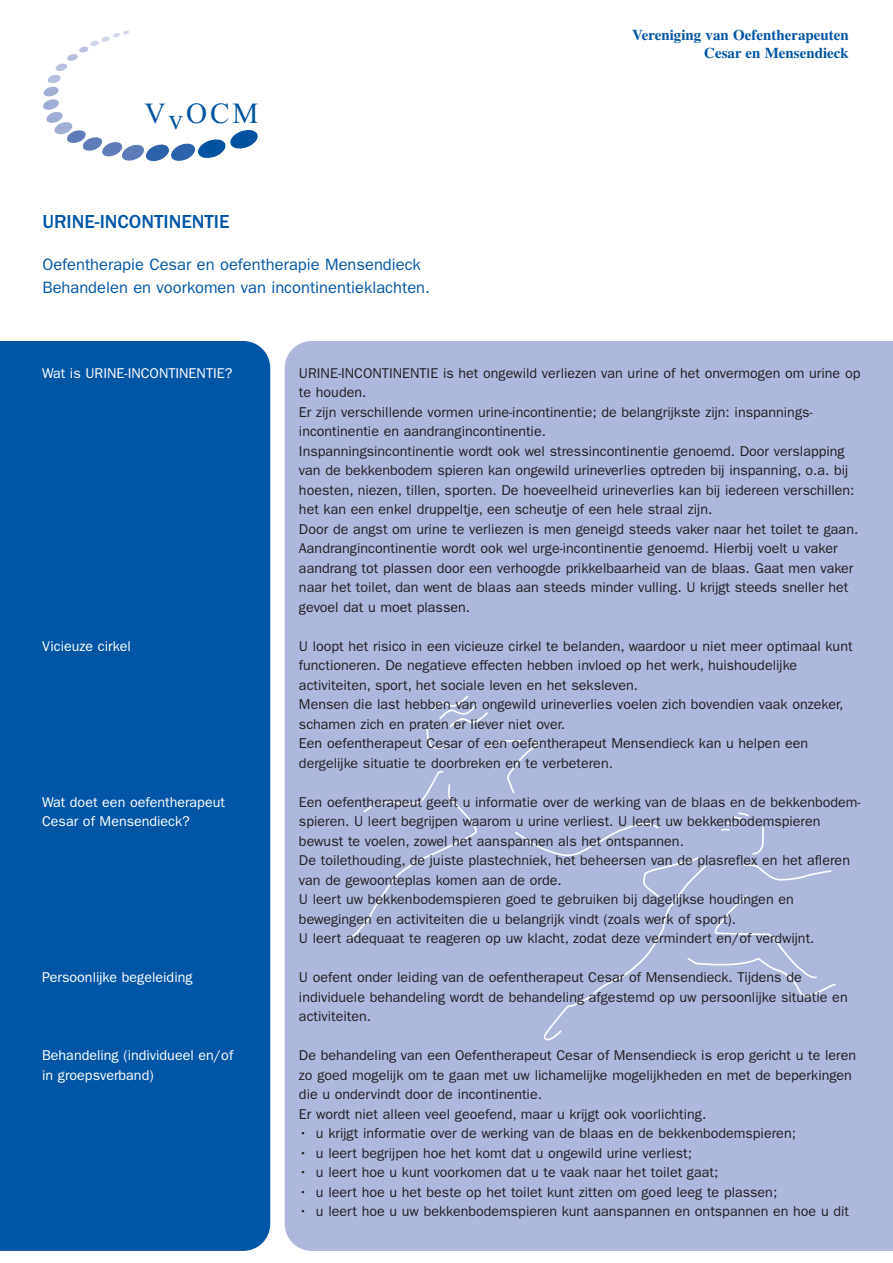
<style>
.page{position:relative;width:893px;height:1263px;background:#fff}
.page>*{position:absolute;margin:0;border:0;box-sizing:border-box;transform-origin:0 0}
.t1{font:29.25px "Times New Roman";letter-spacing:.1em;color:#0153a0}
.t2{font:500 19.5px "Franklin Gothic";color:#0155a5}
.t3{font:16.5px/22.5px "Franklin Gothic";color:#0155a5}
.t4{font:700 15px/18px "Times";color:#0155a5;text-align:right}
.t5{font:14.25px/19.5px "Franklin Gothic";color:#231f20}
.t6{font:14.25px/19.5px "Franklin Gothic";color:#fff}
</style>
<div class="page">
<div style="left:285px;top:341px;width:608px;height:910px;background:#aeb8dc"></div>
<div style="left:0;top:341px;width:270px;height:910px;background:#0155a5"></div>
<div style="left:348px;top:696px;width:488px;height:344px;background:#aeb8dc"></div>
<svg style="left:43px;top:31px;width:215px;height:131px"></svg>
<h1 class="t1" style="left:145px;top:102px;width:116px">VvOCM</h1>
<h2 class="t2" style="left:42px;top:215px;width:189px">URINE-INCONTINENTIE</h2>
<p class="t3" style="left:42px;top:255px;width:389px">Oefentherapie Cesar en oefentherapie Mensendieck<br>Behandelen en voorkomen van incontinentieklachten.</p>
<p class="t4" style="left:632px;top:28px;width:218px">Vereniging van Oefentherapeuten<br>Cesar en Mensendieck</p>
<p class="t6" style="left:42px;top:364px;width:192px">Wat is URINE-INCONTINENTIE?</p>
<p class="t6" style="left:42px;top:637px;width:90px">Vicieuze cirkel</p>
<p class="t6" style="left:42px;top:793px;width:184px">Wat doet een oefentherapeut<br>Cesar of Mensendieck?</p>
<p class="t6" style="left:42px;top:969px;width:152px">Persoonlijke begeleiding</p>
<p class="t6" style="left:42px;top:1047px;width:193px">Behandeling (individueel en/of in groepsverband)</p>
<p class="t5" style="left:299px;top:364px;width:563px">URINE-INCONTINENTIE is het ongewild verliezen van urine of het onvermogen om urine op te houden.<br>Er zijn verschillende vormen urine-incontinentie; de belangrijkste zijn: inspannings&shy;incontinentie en aandrangincontinentie.<br>Inspanningsincontinentie wordt ook wel stressincontinentie genoemd. Door verslapping van de bekkenbodem spieren kan ongewild urineverlies optreden bij inspanning, o.a. bij hoesten, niezen, tillen, sporten. De hoeveelheid urineverlies kan bij iedereen verschillen: het kan een enkel druppeltje, een scheutje of een hele straal zijn.<br>Door de angst om urine te verliezen is men geneigd steeds vaker naar het toilet te gaan.<br>Aandrangincontinentie wordt ook wel urge-incontinentie genoemd. Hierbij voelt u vaker aandrang tot plassen door een verhoogde prikkelbaarheid van de blaas. Gaat men vaker naar het toilet, dan went de blaas aan steeds minder vulling. U krijgt steeds sneller het gevoel dat u moet plassen.</p>
<p class="t5" style="left:299px;top:637px;width:555px">U loopt het risico in een vicieuze cirkel te belanden, waardoor u niet meer optimaal kunt functioneren. De negatieve effecten hebben invloed op het werk, huishoudelijke activiteiten, sport, het sociale leven en het seksleven.<br>Mensen die last hebben van ongewild urineverlies voelen zich bovendien vaak onzeker, schamen zich en praten er liever niet over.<br>Een oefentherapeut Cesar of een oefentherapeut Mensendieck kan u helpen een dergelijke situatie te doorbreken en te verbeteren.</p>
<p class="t5" style="left:299px;top:793px;width:563px">Een oefentherapeut geeft u informatie over de werking van de blaas en de bekkenbodem&shy;spieren. U leert begrijpen waarom u urine verliest. U leert uw bekkenbodemspieren bewust te voelen, zowel het aanspannen als het ontspannen.<br>De toilethouding, de juiste plastechniek, het beheersen van de plasreflex en het afleren van de gewoonteplas komen aan de orde.<br>U leert uw bekkenbodemspieren goed te gebruiken bij dagelijkse houdingen en bewegingen en activiteiten die u belangrijk vindt (zoals werk of sport).<br>U leert adequaat te reageren op uw klacht, zodat deze vermindert en/of verdwijnt.</p>
<p class="t5" style="left:299px;top:969px;width:550px">U oefent onder leiding van de oefentherapeut Cesar of Mensendieck. Tijdens de individuele behandeling wordt de behandeling afgestemd op uw persoonlijke situatie en activiteiten.</p>
<p class="t5" style="left:299px;top:1047px;width:559px">De behandeling van een Oefentherapeut Cesar of Mensendieck is erop gericht u te leren zo goed mogelijk om te gaan met uw lichamelijke mogelijkheden en met de beperkingen die u ondervindt door de incontinentie.<br>Er wordt niet alleen veel geoefend, maar u krijgt ook voorlichting.</p>
<p class="t5" style="left:299px;top:1125px;width:498px">• u krijgt informatie over de werking van de blaas en de bekkenbodemspieren;</p>
<p class="t5" style="left:299px;top:1144px;width:395px">• u leert begrijpen hoe het komt dat u ongewild urine verliest;</p>
<p class="t5" style="left:299px;top:1164px;width:421px">• u leert hoe u kunt voorkomen dat u te vaak naar het toilet gaat;</p>
<p class="t5" style="left:299px;top:1183px;width:480px">• u leert hoe u het beste op het toilet kunt zitten om goed leeg te plassen;</p>
<p class="t5" style="left:299px;top:1203px;width:552px">• u leert hoe u uw bekkenbodemspieren kunt aanspannen en ontspannen en hoe u dit</p>
</div>
